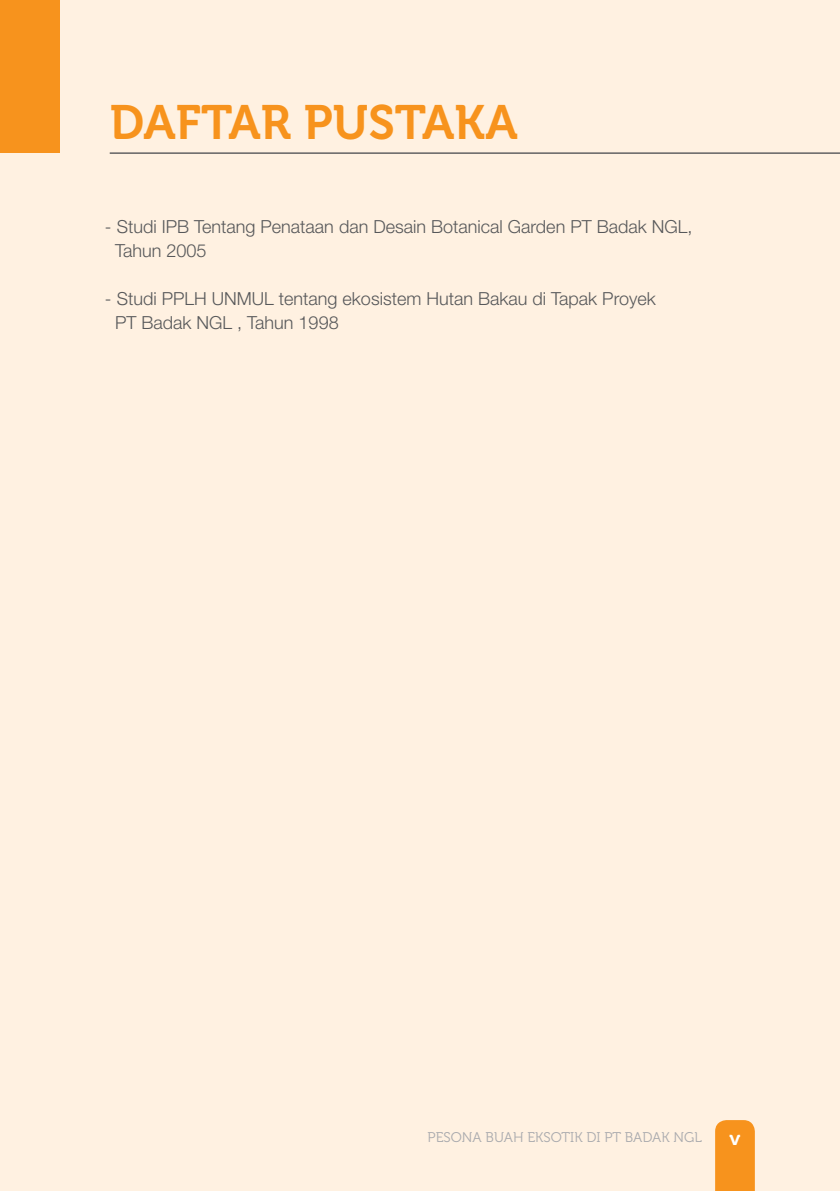
<style>
.page{position:relative;width:840px;height:1191px;background:#fff}
.page>*{position:absolute;margin:0;border:0;box-sizing:border-box;transform-origin:0 0}
.t1{font:48px "Museo 700";color:#f7931d}
.t2{font:20px "Museo 700";color:#fff}
.t3{font:300 18px/24px "Helvetica Neue";color:#57585a}
.t4{font:14px "Museo 300";color:#a8a9ad}
</style>
<div class="page">
<div style="left:0;top:0;width:839px;height:1191px;background:#fff1e1"></div>
<div style="left:715px;top:1120px;width:39px;height:71px;background:#f7931d"></div>
<hr style="left:110px;top:152px;width:729px;height:2px;background:#57585a">
<div style="left:0;top:0;width:60px;height:152px;background:#f7931d"></div>
<h1 class="t1" style="left:110px;top:96px;width:409px">DAFTAR PUSTAKA</h1>
<p class="t3" style="left:115px;top:214px;width:578px;text-indent:-10px">- Studi IPB Tentang Penataan dan Desain Botanical Garden PT Badak NGL,<br>Tahun 2005</p>
<p class="t3" style="left:115px;top:286px;width:542px;text-indent:-10px">- Studi PPLH UNMUL tentang ekosistem Hutan Bakau di Tapak Proyek<br>PT Badak NGL , Tahun 1998</p>
<p class="t4" style="left:427px;top:1129px;width:275px">PESONA BUAH EKSOTIK DI PT BADAK NGL</p>
<p class="t2" style="left:729px;top:1127px;width:12px">v</p>
</div>
